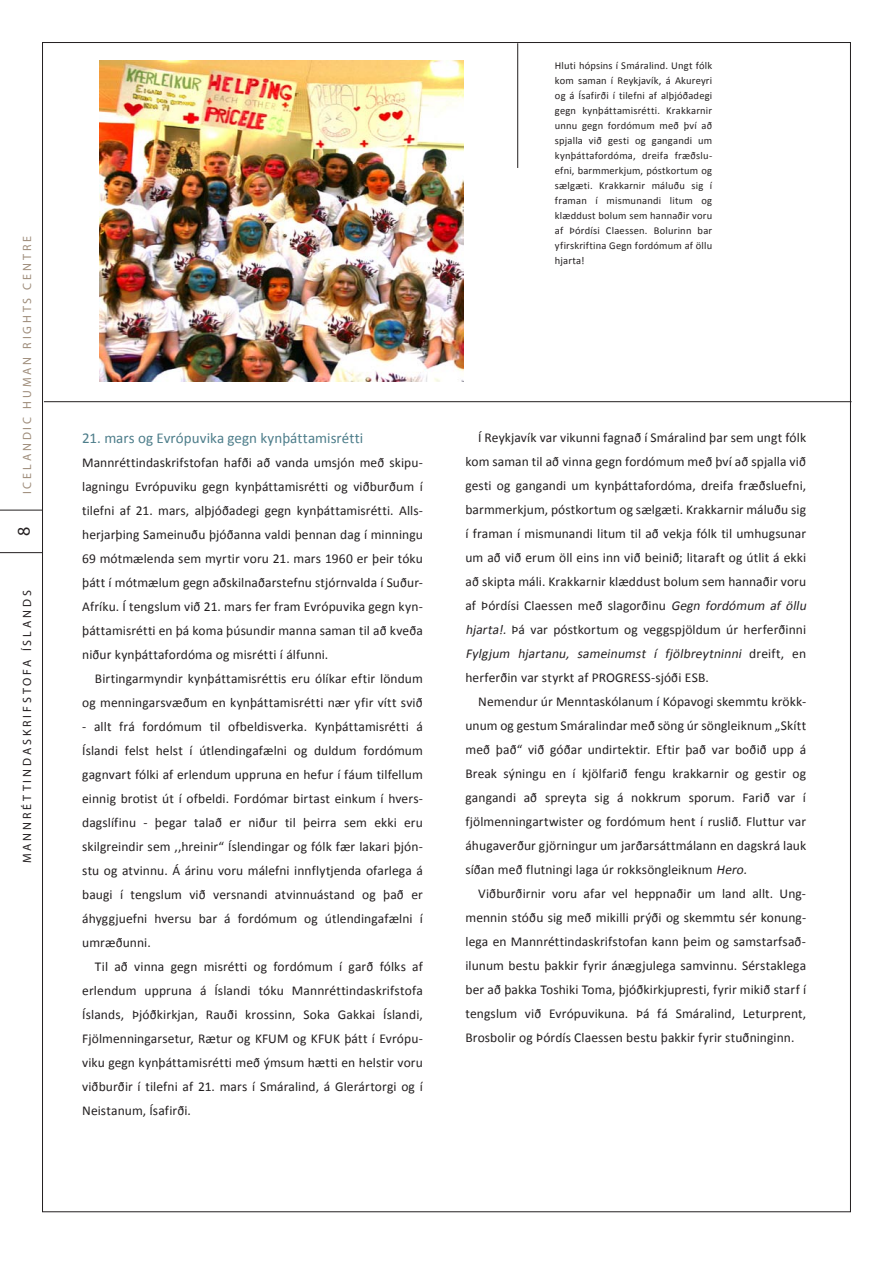
<style>
.page{position:relative;width:893px;height:1263px;background:#fff}
.page>*{position:absolute;margin:0;border:0;box-sizing:border-box;transform-origin:0 0}
.t1{font:18px "Myriad Pro";color:#231f20}
.t2{font:15px "Calibri";letter-spacing:.005em;color:#4d7d8a}
.t3{font:13.5px/24px "Calibri";letter-spacing:.005em;color:#231f20;text-align:justify}
.t4{font:12px "Myriad Pro";letter-spacing:.24em;color:#231f20}
.t5{font:12px "Myriad Pro";letter-spacing:.24em;color:#9f8d7b}
.t6{font:10.5px/15px "Calibri";letter-spacing:.02em;color:#231f20;text-align:justify}
.s1{font-style:italic}
</style>
<div class="page">
<svg style="left:0;top:510px;width:42px;height:43px"></svg>
<hr style="left:44px;top:401px;width:807px;height:1px;background:#231f20">
<hr style="left:517px;top:43px;width:1px;height:125px;background:#231f20">
<img style="left:100px;top:60px;width:363px;height:321px">
<p class="t5" style="left:20px;top:494px;width:260px;rotate:-90deg">ICE landic human rights centre</p>
<h1 class="t1" style="left:13px;top:536px;width:11px;rotate:-90deg">8</h1>
<p class="t4" style="left:20px;top:863px;width:274px;rotate:-90deg">Mannréttindaskrifstofa Íslands</p>
<p class="t6" style="left:555px;top:58px;width:159px">Hluti hópsins í Smáralind. Ungt fólk kom saman í Reykjavík, á Akureyri og á Ísafirði í tilefni af alþjóðadegi gegn kynþáttamisrétti. Krakkarnir unnu gegn fordómum með því að spjalla við gesti og gangandi um kynþáttafordóma, dreifa fræðslu&shy;efni, barmmerkjum, póstkortum og sælgæti. Krakkarnir máluðu sig í framan í mismunandi litum og klæddust bolum sem hannaðir voru af Þórdísi Claessen. Bolurinn bar yfirskriftina Gegn fordómum af öllu hjarta!</p>
<p class="t2" style="left:82px;top:428px;width:282px">21. mars og Evrópuvika gegn kynþáttamisrétti</p>
<p class="t3" style="left:82px;top:450px;width:342px">Mannréttindaskrifstofan hafði að vanda umsjón með skipu&shy;lagningu Evrópuviku gegn kynþáttamisrétti og viðburðum í tilefni af 21. mars, alþjóðadegi gegn kynþáttamisrétti. Alls&shy;herjarþing Sameinuðu þjóðanna valdi þennan dag í minningu 69 mótmælenda sem myrtir voru 21. mars 1960 er þeir tóku þátt í mótmælum gegn aðskilnaðarstefnu stjórnvalda í Suður-Afríku. Í tengslum við 21. mars fer fram Evrópuvika gegn kyn&shy;þáttamisrétti en þá koma þúsundir manna saman til að kveða niður kynþáttafordóma og misrétti í álfunni.</p>
<p class="t3" style="left:82px;top:666px;width:342px;text-align:right">Birtingarmyndir kynþáttamisréttis eru ólíkar eftir löndum og menningarsvæðum en kynþáttamisrétti nær yfir vítt svið</p>
<p class="t3" style="left:82px;top:714px;width:342px">- allt frá fordómum til ofbeldisverka. Kynþáttamisrétti á Íslandi felst helst í útlendingafælni og duldum fordómum gagnvart fólki af erlendum uppruna en hefur í fáum tilfellum einnig brotist út í ofbeldi. Fordómar birtast einkum í hvers&shy;dagslífinu - þegar talað er niður til þeirra sem ekki eru skilgreindir sem ,,hreinir“ Íslendingar og fólk fær lakari þjón&shy;stu og atvinnu. Á árinu voru málefni innflytjenda ofarlega á baugi í tengslum við versnandi atvinnuástand og það er áhyggjuefni hversu bar á fordómum og útlendingafælni í umræðunni.</p>
<p class="t3" style="left:82px;top:954px;width:342px;text-indent:13px">Til að vinna gegn misrétti og fordómum í garð fólks af erlendum uppruna á Íslandi tóku Mannréttindaskrifstofa Íslands, Þjóðkirkjan, Rauði krossinn, Soka Gakkai Íslandi, Fjölmenningarsetur, Rætur og KFUM og KFUK þátt í Evrópu&shy;viku gegn kynþáttamisrétti með ýmsum hætti en helstir voru viðburðir í tilefni af 21. mars í Smáralind, á Glerártorgi og í Neistanum, Ísafirði.</p>
<p class="t3" style="left:465px;top:425px;width:345px;text-align:left;text-indent:13px">Í Reykjavík var vikunni fagnað í Smáralind þar sem ungt fólk kom saman til að vinna gegn fordómum með því að spjalla við gesti og gangandi um kynþáttafordóma, dreifa fræðsluefni, barmmerkjum, póstkortum og sælgæti. Krakkarnir máluðu sig í framan í mismunandi litum til að vekja fólk til umhugsunar um að við erum öll eins inn við beinið; litaraft og útlit á ekki að skipta máli. Krakkarnir klæddust bolum sem hannaðir voru af Þórdísi Claessen með slagorðinu <span class="s1">Gegn fordómum af öllu hjarta!.</span> Þá var póstkortum og veggspjöldum úr herferðinni <span class="s1">Fylgjum hjartanu, sameinumst í fjölbreytninni</span> d r e i ft, e n herferðin var styrkt af PROGRESS-sjóði ESB.</p>
<p class="t3" style="left:465px;top:689px;width:342px;text-indent:13px">Nemendur úr Menntaskólanum í Kópavogi skemmtu krökk&shy;unum og gestum Smáralindar með söng úr söngleiknum „Skítt með það“ við góðar undirtektir. Eftir það var boðið upp á Break sýningu en í kjölfarið fengu krakkarnir og gestir og gangandi að spreyta sig á nokkrum sporum. Farið var í fjölmenningartwister og fordómum hent í ruslið. Fluttur var áhugaverður gjörningur um jarðarsáttmálann en dagskrá lauk síðan með flutningi laga úr rokksöngleiknum <span class="s1">Hero.</span></p>
<p class="t3" style="left:465px;top:881px;width:342px;text-indent:13px">Viðburðirnir voru afar vel heppnaðir um land allt. Ung&shy;mennin stóðu sig með mikilli prýði og skemmtu sér konung&shy;lega en Mannréttindaskrifstofan kann þeim og samstarfsað&shy;ilunum bestu þakkir fyrir ánægjulega samvinnu. Sérstaklega ber að þakka Toshiki Toma, þjóðkirkjupresti, fyrir mikið starf í tengslum við Evrópuvikuna. Þá fá Smáralind, Leturprent, Brosbolir og Þórdís Claessen bestu þakkir fyrir stuðninginn.</p>
</div>
